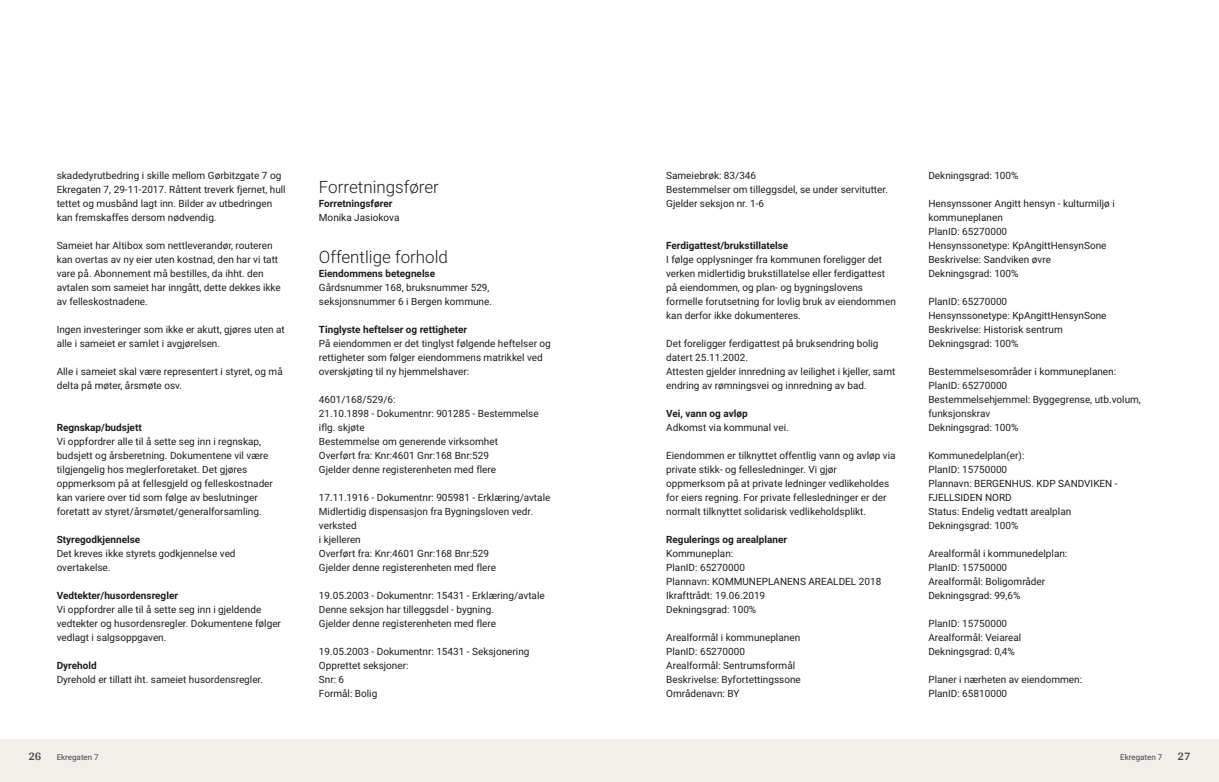
<style>
.page{position:relative;width:1219px;height:782px;background:#fff}
.page>*{position:absolute;margin:0;border:0;box-sizing:border-box;transform-origin:0 0}
.t1{font:300 17px "Roboto Vitec";color:#1d1d1b}
.t2{font:700 12px "Arya";color:#414749}
.t3{font:10px/14px "Roboto Vitec";color:#1d1d1b}
.t4{font:700 10px "Roboto Vitec";color:#1d1d1b}
.t5{font:8px "Roboto Vitec";color:#414749}
</style>
<div class="page">
<div style="left:0;top:739px;width:612px;height:42px;background:#f2eeea"></div>
<div style="left:607px;top:739px;width:612px;height:42px;background:#f2eeea"></div>
<p class="t3" style="left:57px;top:167px;width:230px">skadedyrutbedring i skille mellom Gørbitzgate 7 og Ekregaten 7, 29‑11‑2017. Råttent treverk fjernet, hull tettet og musbånd lagt inn. Bilder av utbedringen kan fremskaffes dersom nødvendig.</p>
<p class="t3" style="left:57px;top:237px;width:226px">Sameiet har Altibox som nettleverandør, routeren kan overtas av ny eier uten kostnad, den har vi tatt vare på. Abonnement må bestilles, da ihht. den avtalen som sameiet har inngått, dette dekkes ikke av felleskostnadene.</p>
<p class="t3" style="left:57px;top:321px;width:230px">Ingen investeringer som ikke er akutt, gjøres uten at alle i sameiet er samlet i avgjørelsen.</p>
<p class="t3" style="left:57px;top:363px;width:228px">Alle i sameiet skal være representert i styret, og må delta på møter, årsmøte osv.</p>
<p class="t4" style="left:57px;top:420px;width:87px">Regnskap/budsjett</p>
<p class="t3" style="left:57px;top:433px;width:218px">Vi oppfordrer alle til å sette seg inn i regnskap, budsjett og årsberetning. Dokumentene vil være tilgjengelig hos meglerforetaket. Det gjøres oppmerksom på at fellesgjeld og felleskostnader kan variere over tid som følge av beslutninger foretatt av styret/årsmøtet/generalforsamling.</p>
<p class="t4" style="left:57px;top:532px;width:85px">Styregodkjennelse</p>
<p class="t3" style="left:57px;top:545px;width:180px">Det kreves ikke styrets godkjennelse ved overtakelse.</p>
<p class="t4" style="left:57px;top:588px;width:123px">Vedtekter/husordensregler</p>
<p class="t3" style="left:57px;top:601px;width:226px">Vi oppfordrer alle til å sette seg inn i gjeldende vedtekter og husordensregler. Dokumentene følger vedlagt i salgsoppgaven.</p>
<p class="t4" style="left:57px;top:658px;width:42px">Dyrehold</p>
<p class="t3" style="left:57px;top:671px;width:208px">Dyrehold er tillatt iht. sameiet husordensregler.</p>
<p class="t2" style="left:28px;top:749px;width:15px">26</p>
<p class="t5" style="left:57px;top:751px;width:44px">Ekregaten 7</p>
<h1 class="t1" style="left:319px;top:174px;width:122px">Forretningsfører</h1>
<p class="t4" style="left:319px;top:196px;width:75px">Forretningsfører</p>
<p class="t3" style="left:319px;top:209px;width:82px">Monika Jasiokova</p>
<h1 class="t1" style="left:319px;top:244px;width:131px">Offentlige forhold</h1>
<p class="t4" style="left:319px;top:266px;width:118px">Eiendommens betegnelse</p>
<p class="t3" style="left:319px;top:279px;width:175px">Gårdsnummer 168, bruksnummer 529, seksjonsnummer 6 i Bergen kommune.</p>
<p class="t4" style="left:319px;top:322px;width:150px">Tinglyste heftelser og rettigheter</p>
<p class="t3" style="left:319px;top:335px;width:233px">På eiendommen er det tinglyst følgende heftelser og rettigheter som følger eiendommens matrikkel ved overskjøting til ny hjemmelshaver:</p>
<p class="t3" style="left:319px;top:391px;width:221px">4601/168/529/6:<br>21.10.1898 ‑ Dokumentnr: 901285 ‑ Bestemmelse iflg. skjøte<br>Bestemmelse om generende virksomhet<br>Overført fra: Knr:4601 Gnr:168 Bnr:529<br>Gjelder denne registerenheten med flere</p>
<p class="t3" style="left:319px;top:489px;width:233px">17.11.1916 ‑ Dokumentnr: 905981 ‑ Erklæring/avtale Midlertidig dispensasjon fra Bygningsloven vedr. verksted<br>i kjelleren<br>Overført fra: Knr:4601 Gnr:168 Bnr:529<br>Gjelder denne registerenheten med flere</p>
<p class="t3" style="left:319px;top:587px;width:227px">19.05.2003 ‑ Dokumentnr: 15431 ‑ Erklæring/avtale<br>Denne seksjon har tilleggsdel ‑ bygning.<br>Gjelder denne registerenheten med flere</p>
<p class="t3" style="left:319px;top:643px;width:212px">19.05.2003 ‑ Dokumentnr: 15431 ‑ Seksjonering<br>Opprettet seksjoner:<br>Snr: 6<br>Formål: Bolig</p>
<p class="t3" style="left:666px;top:167px;width:223px">Sameiebrøk: 83/346<br>Bestemmelser om tilleggsdel, se under servitutter.<br>Gjelder seksjon nr. 1‑6</p>
<p class="t4" style="left:666px;top:238px;width:124px">Ferdigattest/brukstillatelse</p>
<p class="t3" style="left:666px;top:251px;width:231px">I følge opplysninger fra kommunen foreligger det verken midlertidig brukstillatelse eller ferdigattest på eiendommen, og plan‑ og bygningslovens formelle forutsetning for lovlig bruk av eiendommen kan derfor ikke dokumenteres.</p>
<p class="t3" style="left:666px;top:335px;width:231px">Det foreligger ferdigattest på bruksendring bolig datert 25.11.2002.<br>Attesten gjelder innredning av leilighet i kjeller, samt endring av rømningsvei og innredning av bad.</p>
<p class="t4" style="left:666px;top:406px;width:83px">Vei, vann og avløp</p>
<p class="t3" style="left:666px;top:419px;width:124px">Adkomst via kommunal vei.</p>
<p class="t3" style="left:666px;top:447px;width:231px">Eiendommen er tilknyttet offentlig vann og avløp via private stikk‑ og fellesledninger. Vi gjør oppmerksom på at private ledninger vedlikeholdes for eiers regning. For private fellesledninger er der normalt tilknyttet solidarisk vedlikeholdsplikt.</p>
<p class="t4" style="left:666px;top:532px;width:122px">Regulerings og arealplaner</p>
<p class="t3" style="left:666px;top:545px;width:217px">Kommuneplan:<br>PlanID: 65270000<br>Plannavn: KOMMUNEPLANENS AREALDEL 2018<br>Ikrafttrådt: 19.06.2019<br>Dekningsgrad: 100%</p>
<p class="t3" style="left:666px;top:629px;width:136px">Arealformål i kommuneplanen<br>PlanID: 65270000<br>Arealformål: Sentrumsformål<br>Beskrivelse: Byfortettingssone<br>Områdenavn: BY</p>
<p class="t3" style="left:928px;top:167px;width:92px">Dekningsgrad: 100%</p>
<p class="t3" style="left:928px;top:195px;width:188px">Hensynssoner Angitt hensyn ‑ kulturmiljø i kommuneplanen<br>PlanID: 65270000<br>Hensynssonetype: KpAngittHensynSone<br>Beskrivelse: Sandviken øvre<br>Dekningsgrad: 100%</p>
<p class="t3" style="left:928px;top:293px;width:180px">PlanID: 65270000<br>Hensynssonetype: KpAngittHensynSone<br>Beskrivelse: Historisk sentrum<br>Dekningsgrad: 100%</p>
<p class="t3" style="left:928px;top:363px;width:214px">Bestemmelsesområder i kommuneplanen:<br>PlanID: 65270000<br>Bestemmelsehjemmel: Byggegrense, utb.volum, funksjonskrav<br>Dekningsgrad: 100%</p>
<p class="t3" style="left:928px;top:447px;width:191px">Kommunedelplan(er):<br>PlanID: 15750000<br>Plannavn: BERGENHUS. KDP SANDVIKEN ‑<br>FJELLSIDEN NORD<br>Status: Endelig vedtatt arealplan<br>Dekningsgrad: 100%</p>
<p class="t3" style="left:928px;top:545px;width:140px">Arealformål i kommunedelplan:<br>PlanID: 15750000<br>Arealformål: Boligområder<br>Dekningsgrad: 99,6%</p>
<p class="t3" style="left:928px;top:615px;width:94px">PlanID: 15750000<br>Arealformål: Veiareal<br>Dekningsgrad: 0,4%</p>
<p class="t3" style="left:928px;top:671px;width:155px">Planer i nærheten av eiendommen:<br>PlanID: 65810000</p>
<p class="t5" style="left:1120px;top:751px;width:44px">Ekregaten 7</p>
<p class="t2" style="left:1177px;top:749px;width:15px">27</p>
</div>
